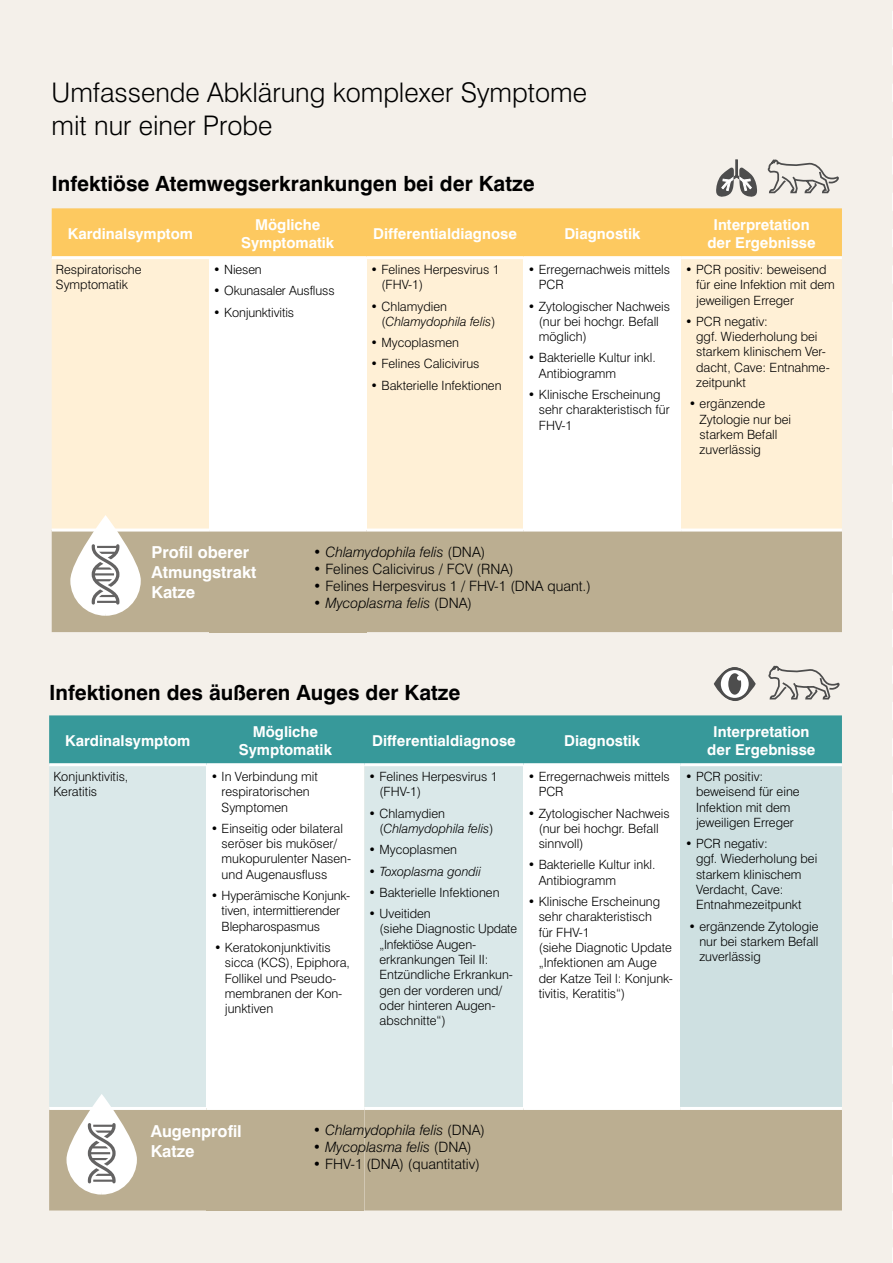
<style>
.page{position:relative;width:893px;height:1263px;background:#f4f0ea}
.page>*{position:absolute;margin:0;border:0;box-sizing:border-box;transform-origin:0 0}
.t1{font:300 27px/33px "Swiss 721 BT";color:#000}
.t2{font:700 21px "Swiss 721 BT";color:#000}
.t3{font:700 16.5px/19.8px "Swiss 721 BT";color:#fff}
.t4{font:700 15px/18px "Swiss 721 BT";color:#fff;text-align:center}
.t5{font:italic 300 14.25px "Swiss 721 BT";color:#000}
.t6{font:300 14.25px "Swiss 721 BT";color:#000}
.t7{font:300 12.75px/15.3px "Swiss 721 BT";color:#000}
.t8{font:italic 300 12.75px/15.3px "Swiss 721 BT";color:#000}
.s1{font-style:normal}
</style>
<div class="page">
<svg style="left:892px;top:11px;width:1px;height:1252px"></svg>
<div style="left:49px;top:715px;width:793px;height:48px;background:#37999a"></div>
<div style="left:49px;top:766px;width:474px;height:341px;background:#dae8e9"></div>
<div style="left:206px;top:765px;width:158px;height:343px;background:#fff"></div>
<div style="left:523px;top:765px;width:158px;height:343px;background:#fff"></div>
<div style="left:681px;top:765px;width:161px;height:343px;background:#cee0e1"></div>
<div style="left:49px;top:1110px;width:793px;height:100px;background:#bbae91"></div>
<div style="left:206px;top:1108px;width:158px;height:102px;background:#bbae91"></div>
<hr style="left:49px;top:763px;width:157px;height:3px;background:#fff">
<hr style="left:206px;top:763px;width:158px;height:3px;background:#fff">
<hr style="left:364px;top:763px;width:159px;height:3px;background:#fff">
<hr style="left:523px;top:763px;width:158px;height:3px;background:#fff">
<hr style="left:681px;top:763px;width:161px;height:3px;background:#fff">
<hr style="left:364px;top:1107px;width:159px;height:3px;background:#fff">
<hr style="left:523px;top:1107px;width:158px;height:3px;background:#fff">
<hr style="left:681px;top:1107px;width:161px;height:3px;background:#fff">
<hr style="left:49px;top:1107px;width:157px;height:3px;background:#fff">
<hr style="left:206px;top:1107px;width:158px;height:3px;background:#fff">
<svg style="left:768px;top:665px;width:72px;height:35px"></svg>
<svg style="left:67px;top:1095px;width:70px;height:99px;background:#edece6"></svg>
<svg style="left:88px;top:1123px;width:28px;height:60px;background:#bcbcbc"></svg>
<svg style="left:713px;top:667px;width:43px;height:34px"></svg>
<div style="left:52px;top:208px;width:790px;height:48px;background:#fdc960"></div>
<div style="left:52px;top:259px;width:790px;height:269px;background:#fff0d6"></div>
<div style="left:209px;top:258px;width:157px;height:272px;background:#fff"></div>
<div style="left:524px;top:258px;width:157px;height:272px;background:#fff"></div>
<div style="left:52px;top:531px;width:790px;height:101px;background:#bbae91"></div>
<div style="left:209px;top:530px;width:157px;height:102px;background:#bbae91"></div>
<hr style="left:52px;top:256px;width:157px;height:3px;background:#fff">
<hr style="left:209px;top:256px;width:157px;height:3px;background:#fff">
<hr style="left:366px;top:256px;width:158px;height:3px;background:#fff">
<hr style="left:524px;top:256px;width:157px;height:3px;background:#fff">
<hr style="left:681px;top:256px;width:161px;height:3px;background:#fff">
<hr style="left:366px;top:528px;width:158px;height:3px;background:#fff">
<hr style="left:524px;top:528px;width:157px;height:3px;background:#fff">
<hr style="left:681px;top:528px;width:161px;height:3px;background:#fff">
<hr style="left:52px;top:528px;width:157px;height:3px;background:#fff">
<hr style="left:209px;top:528px;width:157px;height:3px;background:#fff">
<svg style="left:767px;top:159px;width:72px;height:35px"></svg>
<svg style="left:716px;top:159px;width:41px;height:38px"></svg>
<svg style="left:70px;top:517px;width:71px;height:99px;background:#efebe2"></svg>
<svg style="left:92px;top:544px;width:27px;height:60px;background:#bbbaba"></svg>
<h1 class="t1" style="left:52px;top:76px;width:537px">Umfassende Abklärung komplexer Symptome mit nur einer Probe</h1>
<h2 class="t2" style="left:52px;top:170px;width:485px">Infektiöse Atemwegserkrankungen bei der Katze</h2>
<p class="t4" style="left:68px;top:225px;width:127px">Kardinalsymptom</p>
<p class="t4" style="left:241px;top:216px;width:95px">Mögliche<br>Symptomatik</p>
<p class="t4" style="left:373px;top:225px;width:145px">Differentialdiagnose</p>
<p class="t4" style="left:564px;top:225px;width:77px">Diagnostik</p>
<p class="t4" style="left:707px;top:216px;width:110px">Interpretation der Ergebnisse</p>
<p class="t7" style="left:56px;top:262px;width:87px">Respiratorische<br>Symptomatik</p>
<p class="t7" style="left:213px;top:262px;width:50px">• Niesen</p>
<p class="t7" style="left:696px;top:262px;width:140px;text-indent:-11px">• PCR positiv: beweisend für eine Infektion mit dem jeweiligen Erreger</p>
<p class="t7" style="left:696px;top:314px;width:135px;text-indent:-11px">• PCR negativ:<br>ggf. Wiederholung bei starkem klinischem Ver&shy;dacht, Cave: Entnahme&shy;zeitpunkt</p>
<p class="t7" style="left:700px;top:396px;width:93px;text-indent:-11px">• ergänzende<br>Zytologie nur bei starkem Befall zuverlässig</p>
<p class="t7" style="left:382px;top:262px;width:120px;text-indent:-11px">• Felines Herpesvirus 1 (FHV-1)</p>
<p class="t8" style="left:382px;top:298px;width:115px;text-indent:-11px"><span class="s1">• Chlamydien (</span>Chlamydophila felis<span class="s1">)</span></p>
<p class="t7" style="left:371px;top:335px;width:90px">• Mycoplasmen</p>
<p class="t7" style="left:371px;top:356px;width:110px">• Felines Calicivirus</p>
<p class="t7" style="left:371px;top:377px;width:132px">• Bakterielle Infektionen</p>
<p class="t7" style="left:539px;top:262px;width:133px;text-indent:-11px">• Erregernachweis mittels<br>PCR</p>
<p class="t7" style="left:539px;top:298px;width:133px;text-indent:-11px">• Zytologischer Nachweis (nur bei hochgr. Befall möglich)</p>
<p class="t7" style="left:539px;top:350px;width:118px;text-indent:-11px">• Bakterielle Kultur inkl.<br>Antibiogramm</p>
<p class="t7" style="left:539px;top:387px;width:132px;text-indent:-11px">• Klinische Erscheinung sehr charakteristisch für<br>FHV-1</p>
<p class="t7" style="left:213px;top:283px;width:123px">• Okunasaler Ausfluss</p>
<p class="t7" style="left:213px;top:304px;width:82px">• Konjunktivitis</p>
<p class="t3" style="left:151px;top:542px;width:107px">Profil oberer<br>Atmungstrakt<br>Katze</p>
<p class="t5" style="left:313px;top:543px;width:174px"><span class="s1">•</span> Chlamydophila felis <span class="s1">(DNA)</span></p>
<p class="t6" style="left:313px;top:560px;width:202px">• Felines Calicivirus / FCV (RNA)</p>
<p class="t6" style="left:313px;top:577px;width:279px">• Felines Herpesvirus 1 / FHV-1 (DNA quant.)</p>
<p class="t5" style="left:313px;top:594px;width:160px"><span class="s1">•</span> Mycoplasma felis <span class="s1">(DNA)</span></p>
<h2 class="t2" style="left:49px;top:679px;width:413px">Infektionen des äußeren Auges der Katze</h2>
<p class="t4" style="left:65px;top:732px;width:127px">Kardinalsymptom</p>
<p class="t4" style="left:239px;top:723px;width:95px">Mögliche<br>Symptomatik</p>
<p class="t4" style="left:372px;top:732px;width:145px">Differentialdiagnose</p>
<p class="t4" style="left:564px;top:732px;width:77px">Diagnostik</p>
<p class="t4" style="left:707px;top:723px;width:110px">Interpretation der Ergebnisse</p>
<p class="t7" style="left:53px;top:769px;width:76px">Konjunktivitis,<br>Keratitis</p>
<p class="t7" style="left:222px;top:769px;width:98px;text-indent:-11px">• In Verbindung mit respiratorischen<br>Symptomen</p>
<p class="t7" style="left:222px;top:820px;width:131px;text-indent:-11px">• Einseitig oder bilateral seröser bis muköser/ mukopurulenter Nasen&shy;und Augenausfluss</p>
<p class="t7" style="left:222px;top:888px;width:130px;text-indent:-11px">• Hyperämische Konjunk&shy;tiven, intermittierender<br>Blepharospasmus</p>
<p class="t7" style="left:225px;top:940px;width:127px;text-indent:-11px">• Keratokonjunktivitis sicca (KCS), Epiphora,<br>Follikel und Pseudo&shy;membranen der Kon&shy;junktiven</p>
<p class="t7" style="left:696px;top:769px;width:105px;text-indent:-11px">• PCR positiv: beweisend für eine<br>Infektion mit dem jeweiligen Erreger</p>
<p class="t7" style="left:696px;top:836px;width:123px;text-indent:-11px">• PCR negativ:<br>ggf. Wiederholung bei starkem klinischem<br>Verdacht, Cave:<br>Entnahmezeitpunkt</p>
<p class="t7" style="left:699px;top:918px;width:121px;text-align:justify;text-indent:-11px">• ergänzende Zytologie nur bei starkem Befall zuverlässig</p>
<p class="t7" style="left:539px;top:769px;width:133px;text-indent:-11px">• Erregernachweis mittels<br>PCR</p>
<p class="t7" style="left:539px;top:805px;width:133px;text-indent:-11px">• Zytologischer Nachweis (nur bei hochgr. Befall sinnvoll)</p>
<p class="t7" style="left:539px;top:857px;width:118px;text-indent:-11px">• Bakterielle Kultur inkl.<br>Antibiogramm</p>
<p class="t7" style="left:539px;top:894px;width:136px;text-indent:-11px">• Klinische Erscheinung sehr charakteristisch<br>für FHV-1<br>(siehe Diagnotic Update „Infektionen am Auge der Katze Teil l: Konjunk&shy;tivitis, Keratitis“)</p>
<p class="t7" style="left:380px;top:769px;width:120px;text-indent:-11px">• Felines Herpesvirus 1 (FHV-1)</p>
<p class="t8" style="left:380px;top:805px;width:115px;text-indent:-11px"><span class="s1">• Chlamydien (</span>Chlamydophila felis<span class="s1">)</span></p>
<p class="t7" style="left:369px;top:842px;width:90px">• Mycoplasmen</p>
<p class="t8" style="left:369px;top:863px;width:114px"><span class="s1">•</span> Toxoplasma gondii</p>
<p class="t7" style="left:369px;top:884px;width:132px">• Bakterielle Infektionen</p>
<p class="t7" style="left:380px;top:906px;width:139px;text-indent:-11px">• Uveitiden<br>(siehe Diagnostic Update „Infektiöse Augen&shy;erkrankungen Teil II:<br>Entzündliche Erkrankun&shy;gen der vorderen und/ oder hinteren Augen&shy;abschnitte“)</p>
<p class="t3" style="left:151px;top:1121px;width:93px">Augenprofil<br>Katze</p>
<p class="t5" style="left:313px;top:1121px;width:174px"><span class="s1">•</span> Chlamydophila felis <span class="s1">(DNA)</span></p>
<p class="t5" style="left:313px;top:1138px;width:160px"><span class="s1">•</span> Mycoplasma felis <span class="s1">(DNA)</span></p>
<p class="t6" style="left:313px;top:1155px;width:168px">• FHV-1 (DNA) (quantitativ)</p>
</div>
